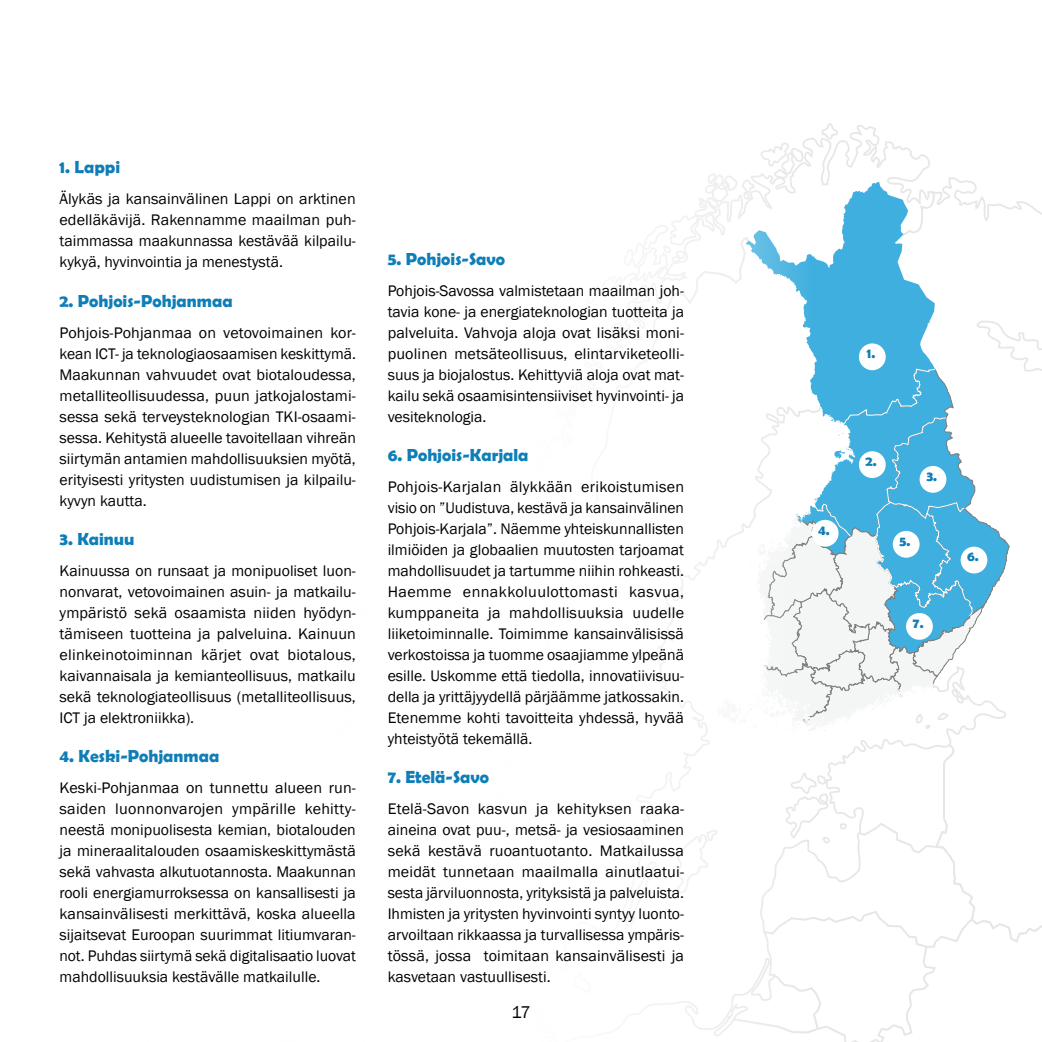
<style>
.page{position:relative;width:1042px;height:1042px;background:#fff}
.page>*{position:absolute;margin:0;border:0;box-sizing:border-box;transform-origin:0 0}
.Kartta_-_Otsikko_keskitetty{font:700 17.5px "Berlin Sans FB Demi";color:#0f7eb7}
.t1{font:17.5px "Franklin Gothic";color:#000}
.Kartta_-_leipis{font:15.75px/21px "Franklin Gothic";color:#000;text-align:justify}
.t2{font:700 14px "Berlin Sans FB Demi";color:#0f7eb7}
</style>
<div class="page">
<svg style="left:821px;top:123px;width:17px;height:17px"></svg>
<svg style="left:648px;top:142px;width:161px;height:94px"></svg>
<svg style="left:892px;top:176px;width:150px;height:185px"></svg>
<svg style="left:745px;top:182px;width:190px;height:179px"></svg>
<svg style="left:647px;top:361px;width:395px;height:681px"></svg>
<div style="left:859px;top:343px;width:26px;height:27px;background:#fff;border-radius:50%"></div>
<div style="left:859px;top:451px;width:26px;height:27px;background:#fff;border-radius:50%"></div>
<div style="left:919px;top:466px;width:27px;height:27px;background:#fff;border-radius:50%"></div>
<div style="left:812px;top:520px;width:26px;height:27px;background:#fff;border-radius:50%"></div>
<div style="left:893px;top:531px;width:26px;height:27px;background:#fff;border-radius:50%"></div>
<div style="left:960px;top:547px;width:27px;height:26px;background:#fff;border-radius:50%"></div>
<div style="left:906px;top:613px;width:27px;height:27px;background:#fff;border-radius:50%"></div>
<h4 class="Kartta_-_Otsikko_keskitetty" style="left:60px;top:157px;width:62px">1. Lappi</h4>
<p class="Kartta_-_leipis" style="left:60px;top:189px;width:298px">Älykäs ja kansainvälinen Lappi on arktinen edelläkävijä. Rakennamme maailman puh&shy;taimmassa maakunnassa kestävää kilpailu&shy;kykyä, hyvinvointia ja menestystä.</p>
<h4 class="Kartta_-_Otsikko_keskitetty" style="left:60px;top:291px;width:175px">2. Pohjois-Pohjanmaa</h4>
<p class="Kartta_-_leipis" style="left:60px;top:322px;width:298px">Pohjois-Pohjanmaa on vetovoimainen kor&shy;kean ICT- ja teknologiaosaamisen keskittymä.<br>Maakunnan vahvuudet ovat biotaloudessa, metalliteollisuudessa, puun jatkojalostami&shy;sessa sekä terveysteknologian TKI-osaami&shy;sessa. Kehitystä alueelle tavoitellaan vihreän siirtymän antamien mahdollisuuksien myötä, erityisesti yritysten uudistumisen ja kilpailu&shy;kyvyn kautta.</p>
<h4 class="Kartta_-_Otsikko_keskitetty" style="left:60px;top:529px;width:76px">3. Kainuu</h4>
<p class="Kartta_-_leipis" style="left:60px;top:560px;width:298px">Kainuussa on runsaat ja monipuoliset luon&shy;nonvarat, vetovoimainen asuin- ja matkailu&shy;ympäristö sekä osaamista niiden hyödyn&shy;tämiseen tuotteina ja palveluina. Kainuun elinkeinotoiminnan kärjet ovat biotalous, kaivannaisala ja kemianteollisuus, matkailu sekä teknologiateollisuus (metalliteollisuus, ICT ja elektroniikka).</p>
<h4 class="Kartta_-_Otsikko_keskitetty" style="left:60px;top:746px;width:161px">4. Keski-Pohjanmaa</h4>
<p class="Kartta_-_leipis" style="left:60px;top:778px;width:298px">Keski-Pohjanmaa on tunnettu alueen run&shy;saiden luonnonvarojen ympärille kehitty&shy;neestä monipuolisesta kemian, biotalouden ja mineraalitalouden osaamiskeskittymästä sekä vahvasta alkutuotannosta. Maakunnan rooli energiamurroksessa on kansallisesti ja kansainvälisesti merkittävä, koska alueella sijaitsevat Euroopan suurimmat litiumvaran&shy;not. Puhdas siirtymä sekä digitalisaatio luovat mahdollisuuksia kestävälle matkailulle.</p>
<h4 class="Kartta_-_Otsikko_keskitetty" style="left:388px;top:249px;width:119px">5. Pohjois-Savo</h4>
<p class="Kartta_-_leipis" style="left:388px;top:280px;width:298px">Pohjois-Savossa valmistetaan maailman joh&shy;tavia kone- ja energiateknologian tuotteita ja palveluita. Vahvoja aloja ovat lisäksi moni&shy;puolinen metsäteollisuus, elintarviketeolli&shy;suus ja biojalostus. Kehittyviä aloja ovat mat&shy;kailu sekä osaamisintensiiviset hyvinvointi- ja vesiteknologia.</p>
<h4 class="Kartta_-_Otsikko_keskitetty" style="left:388px;top:445px;width:142px">6. Pohjois-Karjala</h4>
<p class="Kartta_-_leipis" style="left:388px;top:476px;width:298px">Pohjois-Karjalan älykkään erikoistumisen visio on ”Uudistuva, kestävä ja kansainvälinen Pohjois-Karjala”. Näemme yhteiskunnallisten ilmiöiden ja globaalien muutosten tarjoamat mahdollisuudet ja tartumme niihin rohkeasti.<br>Haemme ennakkoluulottomasti kasvua, kumppaneita ja mahdollisuuksia uudelle liiketoiminnalle. Toimimme kansainvälisissä verkostoissa ja tuomme osaajiamme ylpeänä esille. Uskomme että tiedolla, innovatiivisuu&shy;della ja yrittäjyydellä pärjäämme jatkossakin.<br>Etenemme kohti tavoitteita yhdessä, hyvää yhteistyötä tekemällä.</p>
<h4 class="Kartta_-_Otsikko_keskitetty" style="left:388px;top:767px;width:103px">7. Etelä-Savo</h4>
<p class="Kartta_-_leipis" style="left:388px;top:799px;width:298px">Etelä-Savon kasvun ja kehityksen raaka&shy;aineina ovat puu-, metsä- ja vesiosaaminen sekä kestävä ruoantuotanto. Matkailussa meidät tunnetaan maailmalla ainutlaatui&shy;sesta järviluonnosta, yrityksistä ja palveluista.<br>Ihmisten ja yritysten hyvinvointi syntyy luonto&shy;arvoiltaan rikkaassa ja turvallisessa ympäris&shy;tössä, jossa toimitaan kansainvälisesti ja kasvetaan vastuullisesti.</p>
<p class="t1" style="left:511px;top:1001px;width:21px">17</p>
<p class="t2" style="left:867px;top:345px;width:10px">1.</p>
<p class="t2" style="left:818px;top:521px;width:13px">4.</p>
<p class="t2" style="left:865px;top:453px;width:13px">2.</p>
<p class="t2" style="left:926px;top:468px;width:12px">3.</p>
<p class="t2" style="left:899px;top:533px;width:13px">5.</p>
<p class="t2" style="left:913px;top:615px;width:12px">7.</p>
<p class="t2" style="left:967px;top:548px;width:13px">6.</p>
</div>
